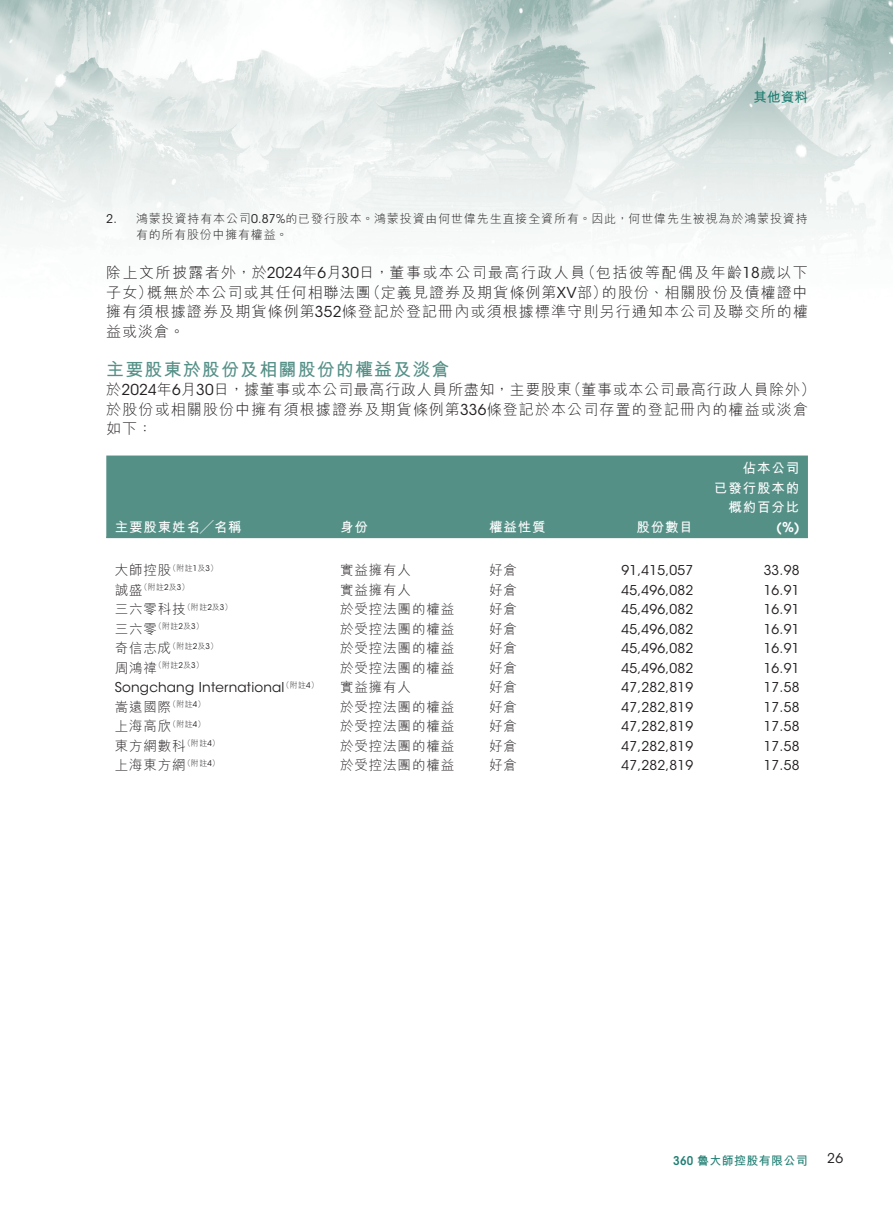
<style>
.page{position:relative;width:893px;height:1212px;background:#fff}
.page>*{position:absolute;margin:0;border:0;box-sizing:border-box;transform-origin:0 0}
.t1{font:700 18px "M Hei HK";letter-spacing:.065em;color:#559087}
.t2{font:300 15px/19.5px "M Hei HK";letter-spacing:.075em;color:#231f20}
.t3{font:300 15px "M Hei HK";letter-spacing:.095em;color:#231f20}
.t4{font:300 15px "M Hei HK";letter-spacing:.045em;color:#231f20}
.t5{font:13.5px "ITC Avant Garde Std";letter-spacing:.015em;color:#231f20}
.t6{font:300 13.5px "M Hei HK";letter-spacing:.065em;color:#231f20}
.t7{font:700 13.5px/19.5px "M Hei HK";letter-spacing:.065em;color:#fff;text-align:right}
.t8{font:700 13.5px "M Hei HK";color:#1e7e72}
.t9{font:700 condensed 13.5px "ITC Avant Garde Std";color:#fff}
.t10{font:300 12px "M Hei HK";letter-spacing:.07em;color:#231f20}
.t11{font:700 12px "M Hei HK";letter-spacing:.03em;color:#1e7e72}
.t12{font:12px "ITC Avant Garde Std";color:#231f20}
.t13{font:300 7.8px "M Hei HK";letter-spacing:.065em;color:#231f20}
.s1{font-family:"ITC Avant Garde Std";font-weight:400}
.s2{font-family:"ITC Avant Garde Std";font-weight:600;font-stretch:condensed}
</style>
<div class="page">
<img style="left:0;top:0;width:893px;height:237px">
<div style="left:106px;top:455px;width:702px;height:81px;background:#559087"></div>
<hr style="left:106px;top:536px;width:234px;height:2px;background:#559087">
<hr style="left:340px;top:536px;width:149px;height:2px;background:#559087">
<hr style="left:489px;top:536px;width:106px;height:2px;background:#559087">
<hr style="left:595px;top:536px;width:107px;height:2px;background:#559087">
<hr style="left:702px;top:536px;width:106px;height:2px;background:#559087">
<p class="t8" style="left:753px;top:87px;width:56px">其他資料</p>
<p class="t12" style="left:106px;top:212px;width:12px">2.</p>
<p class="t10" style="left:136px;top:213px;width:673px">鴻蒙投資持有本公司<span class="s1">0.87%</span>的已發行股本。鴻蒙投資由何世偉先生直接全資所有。因此，何世偉先生被視為於鴻蒙投資持</p>
<p class="t10" style="left:136px;top:229px;width:153px">有的所有股份中擁有權益。</p>
<p class="t3" style="left:106px;top:265px;width:481px">除上文所披露者外，於<span class="s1">2024</span>年 月<span class="s1">6 30</span>日，董事或本公司最高行政人員</p>
<p class="t3" style="left:581px;top:265px;width:229px">（包括彼等配偶及年齡<span class="s1">18</span>歲以下</p>
<p class="t2" style="left:106px;top:282px;width:703px">子女）<br>擁有須根據證券及期貨條例第<span class="s1">352</span>條登記於登記冊內或須根據標準守則另行通知本公司及聯交所的權益或淡倉。</p>
<h1 class="t1" style="left:106px;top:356px;width:345px">主要股東於股份及相關股份的權益及淡倉</h1>
<p class="t4" style="left:566px;top:382px;width:251px">（董事或本公司最高行政人員除外(</p>
<p class="t2" style="left:366px;top:282px;width:243px">（定義見證券及期貨條例第<span class="s1">XV</span>部）</p>
<p class="t2" style="left:147px;top:282px;width:225px">概無於本公司或其任何相聯法團</p>
<p class="t2" style="left:602px;top:282px;width:207px">的股份、相關股份及債權證中</p>
<p class="t2" style="left:106px;top:380px;width:703px">於<span class="s1">2024</span>年 月<span class="s1">6 30</span>日，據董事或本公司最高行政人員所盡知，主要股東<br>於股份或相關股份中擁有須根據證券及期貨條例第<span class="s1">336</span>條登記於本公司存置的登記冊內的權益或淡倉如下：</p>
<p class="t7" style="left:115px;top:516px;width:128px">主要股東姓名╱名稱</p>
<p class="t6" style="left:115px;top:563px;width:58px">大師控股</p>
<p class="t13" style="left:169px;top:564px;width:51px">（附註 及<span class="s1">1</span> ）<span class="s1">3</span></p>
<p class="t7" style="left:340px;top:516px;width:29px">身份</p>
<p class="t6" style="left:340px;top:563px;width:72px">實益擁有人</p>
<p class="t7" style="left:489px;top:516px;width:58px">權益性質</p>
<p class="t6" style="left:489px;top:563px;width:29px">好倉</p>
<p class="t7" style="left:637px;top:516px;width:58px">股份數目</p>
<p class="t5" style="left:621px;top:562px;width:73px">91,415,057</p>
<p class="t7" style="left:714px;top:457px;width:87px">佔本公司<br>已發行股本的概約百分比</p>
<p class="t9" style="left:777px;top:518px;width:24px">%) (</p>
<p class="t5" style="left:764px;top:562px;width:37px">33.98</p>
<p class="t6" style="left:115px;top:583px;width:29px">誠盛</p>
<p class="t13" style="left:140px;top:583px;width:51px">（附註 及<span class="s1">2</span> ）<span class="s1">3</span></p>
<p class="t6" style="left:340px;top:583px;width:72px">實益擁有人</p>
<p class="t6" style="left:489px;top:583px;width:29px">好倉</p>
<p class="t5" style="left:621px;top:582px;width:73px">45,496,082</p>
<p class="t5" style="left:764px;top:582px;width:37px">16.91</p>
<p class="t6" style="left:115px;top:602px;width:72px">三六零科技</p>
<p class="t13" style="left:183px;top:603px;width:51px">（附註 及<span class="s1">2</span> ）<span class="s1">3</span></p>
<p class="t6" style="left:340px;top:602px;width:116px">於受控法團的權益</p>
<p class="t6" style="left:489px;top:602px;width:29px">好倉</p>
<p class="t5" style="left:621px;top:601px;width:73px">45,496,082</p>
<p class="t5" style="left:764px;top:601px;width:37px">16.91</p>
<p class="t13" style="left:154px;top:622px;width:51px">（附註 及<span class="s1">2</span> ）<span class="s1">3</span></p>
<p class="t6" style="left:115px;top:622px;width:44px">三六零</p>
<p class="t6" style="left:340px;top:622px;width:116px">於受控法團的權益</p>
<p class="t6" style="left:489px;top:622px;width:29px">好倉</p>
<p class="t5" style="left:621px;top:621px;width:73px">45,496,082</p>
<p class="t5" style="left:764px;top:621px;width:37px">16.91</p>
<p class="t6" style="left:115px;top:641px;width:58px">奇信志成</p>
<p class="t13" style="left:169px;top:642px;width:51px">（附註 及<span class="s1">2</span> ）<span class="s1">3</span></p>
<p class="t6" style="left:340px;top:641px;width:116px">於受控法團的權益</p>
<p class="t6" style="left:489px;top:641px;width:29px">好倉</p>
<p class="t5" style="left:621px;top:640px;width:73px">45,496,082</p>
<p class="t5" style="left:764px;top:640px;width:37px">16.91</p>
<p class="t6" style="left:115px;top:661px;width:44px">周鴻禕</p>
<p class="t13" style="left:154px;top:661px;width:51px">（附註 及<span class="s1">2</span> ）<span class="s1">3</span></p>
<p class="t6" style="left:340px;top:661px;width:116px">於受控法團的權益</p>
<p class="t6" style="left:489px;top:661px;width:29px">好倉</p>
<p class="t5" style="left:621px;top:660px;width:73px">45,496,082</p>
<p class="t5" style="left:764px;top:660px;width:37px">16.91</p>
<p class="t13" style="left:282px;top:681px;width:38px">（附註 ）<span class="s1">4</span></p>
<p class="t5" style="left:115px;top:679px;width:171px">Songchang International</p>
<p class="t6" style="left:340px;top:680px;width:72px">實益擁有人</p>
<p class="t6" style="left:489px;top:680px;width:29px">好倉</p>
<p class="t5" style="left:621px;top:679px;width:73px">47,282,819</p>
<p class="t5" style="left:764px;top:679px;width:37px">17.58</p>
<p class="t6" style="left:115px;top:700px;width:58px">嵩遠國際</p>
<p class="t13" style="left:169px;top:700px;width:38px">（附註 ）<span class="s1">4</span></p>
<p class="t6" style="left:340px;top:700px;width:116px">於受控法團的權益</p>
<p class="t6" style="left:489px;top:700px;width:29px">好倉</p>
<p class="t5" style="left:621px;top:699px;width:73px">47,282,819</p>
<p class="t5" style="left:764px;top:699px;width:37px">17.58</p>
<p class="t6" style="left:115px;top:719px;width:58px">上海高欣</p>
<p class="t13" style="left:169px;top:720px;width:38px">（附註 ）<span class="s1">4</span></p>
<p class="t6" style="left:340px;top:719px;width:116px">於受控法團的權益</p>
<p class="t6" style="left:489px;top:719px;width:29px">好倉</p>
<p class="t5" style="left:621px;top:718px;width:73px">47,282,819</p>
<p class="t5" style="left:764px;top:718px;width:37px">17.58</p>
<p class="t6" style="left:115px;top:739px;width:72px">東方網數科</p>
<p class="t13" style="left:183px;top:739px;width:38px">（附註 ）<span class="s1">4</span></p>
<p class="t6" style="left:340px;top:739px;width:116px">於受控法團的權益</p>
<p class="t6" style="left:489px;top:739px;width:29px">好倉</p>
<p class="t5" style="left:621px;top:738px;width:73px">47,282,819</p>
<p class="t5" style="left:764px;top:738px;width:37px">17.58</p>
<p class="t6" style="left:115px;top:758px;width:72px">上海東方網</p>
<p class="t13" style="left:183px;top:759px;width:38px">（附註 ）<span class="s1">4</span></p>
<p class="t6" style="left:340px;top:758px;width:116px">於受控法團的權益</p>
<p class="t6" style="left:489px;top:758px;width:29px">好倉</p>
<p class="t5" style="left:621px;top:757px;width:73px">47,282,819</p>
<p class="t5" style="left:764px;top:757px;width:37px">17.58</p>
<p class="t11" style="left:673px;top:1152px;width:136px"><span class="s2">360</span> 魯大師控股有限公司</p>
<p class="t5" style="left:827px;top:1150px;width:17px">26</p>
</div>
